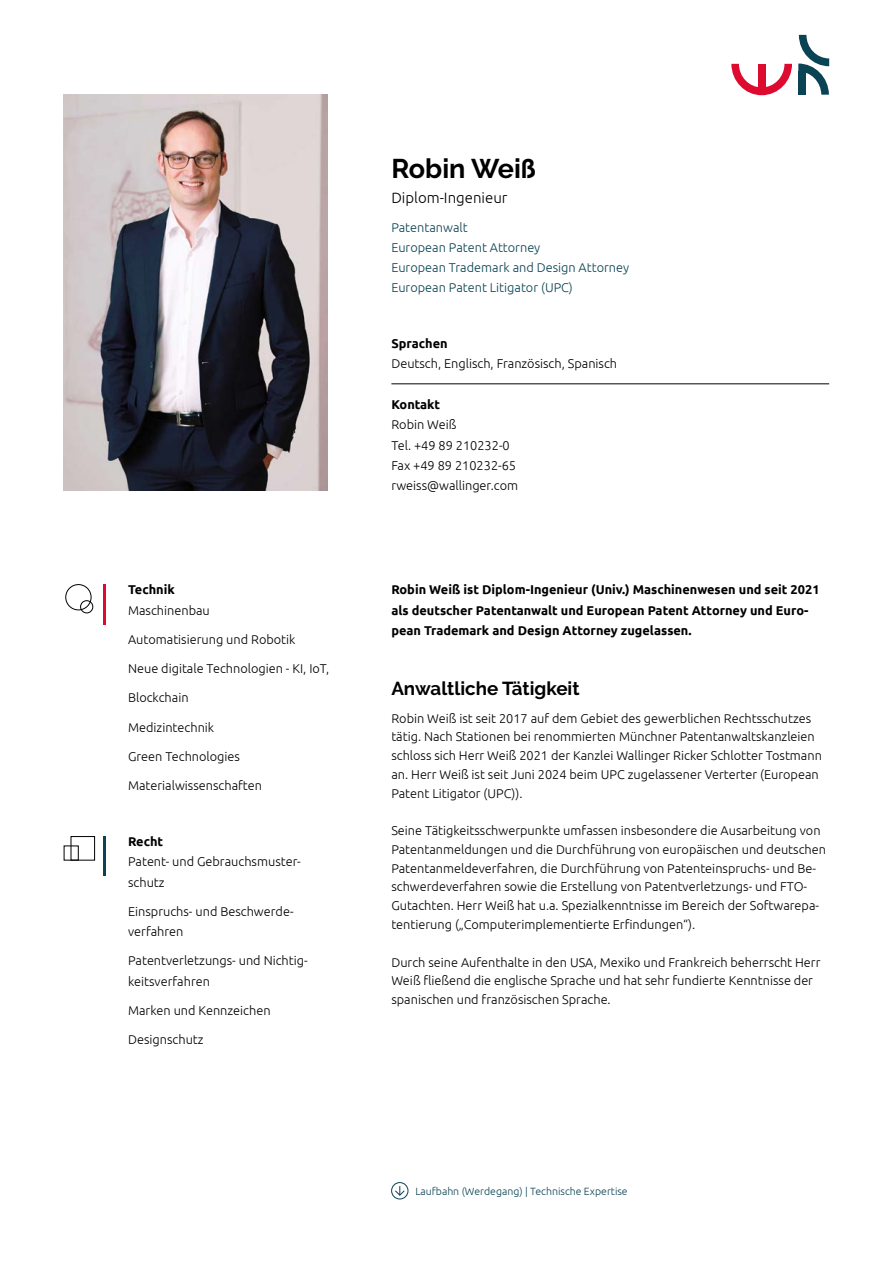
<style>
.page{position:relative;width:893px;height:1263px;background:#fff}
.page>*{position:absolute;margin:0;border:0;box-sizing:border-box;transform-origin:0 0}
.t1{font:700 27px "Raleway";color:#000}
.t2{font:700 18.75px "Raleway";color:#000}
.t3{font:300 15px "Ubuntu";color:#000}
.t4{font:300 12.75px/18.8px "Ubuntu";color:#000}
.t5{font:700 12.75px/20.2px "Ubuntu";color:#000}
.t6{font:300 12.75px/20.2px "Ubuntu";color:#0a4353}
.t7{font:300 10.5px "Ubuntu";color:#0a4353}
</style>
<div class="page">
<hr style="left:391px;top:383px;width:438px;height:1px;background:#000">
<svg style="left:731px;top:64px;width:61px;height:31px"></svg>
<div style="left:758px;top:64px;width:8px;height:31px;background:#dd0b2f"></div>
<svg style="left:798px;top:35px;width:31px;height:60px"></svg>
<div style="left:391px;top:1182px;width:17px;height:17px;border:1px solid #0a4353;border-radius:50%"></div>
<svg style="left:395px;top:1186px;width:10px;height:10px"></svg>
<img style="left:64px;top:95px;width:263px;height:395px">
<div style="left:65px;top:584px;width:26px;height:26px;border:1px solid #000;border-radius:50%"></div>
<div style="left:80px;top:600px;width:13px;height:13px;border:1px solid #000;border-radius:50%"></div>
<hr style="left:103px;top:584px;width:3px;height:41px;background:#dd0b2f">
<div style="left:71px;top:836px;width:24px;height:24px;border:1px solid #000"></div>
<div style="left:64px;top:846px;width:15px;height:14px;border:1px solid #000"></div>
<hr style="left:103px;top:836px;width:3px;height:40px;background:#0a4353">
<p class="t5" style="left:128px;top:579px;width:48px">Technik</p>
<p class="t4" style="left:128px;top:600px;width:83px">Maschinenbau</p>
<p class="t4" style="left:128px;top:629px;width:169px">Automatisierung und Robotik</p>
<p class="t4" style="left:128px;top:659px;width:203px">Neue digitale Technologien - KI, IoT,</p>
<p class="t4" style="left:128px;top:688px;width:62px">Blockchain</p>
<p class="t4" style="left:128px;top:717px;width:88px">Medizintechnik</p>
<p class="t4" style="left:128px;top:746px;width:113px">Green Technologies</p>
<p class="t4" style="left:128px;top:776px;width:136px">Materialwissenschaften</p>
<p class="t5" style="left:128px;top:831px;width:37px">Recht</p>
<p class="t4" style="left:128px;top:851px;width:174px;line-height:20.2px">Patent- und Gebrauchsmuster&shy;schutz</p>
<p class="t4" style="left:128px;top:901px;width:166px;line-height:20.2px">Einspruchs- und Beschwerde&shy;verfahren</p>
<p class="t4" style="left:128px;top:950px;width:181px;line-height:20.2px">Patentverletzungs- und Nichtig&shy;keitsverfahren</p>
<p class="t4" style="left:128px;top:1001px;width:144px">Marken und Kennzeichen</p>
<p class="t4" style="left:128px;top:1030px;width:77px">Designschutz</p>
<h1 class="t1" style="left:391px;top:153px;width:146px">Robin Weiß</h1>
<p class="t3" style="left:391px;top:188px;width:118px">Diplom-Ingenieur</p>
<p class="t6" style="left:391px;top:217px;width:239px">Patentanwalt<br>European Patent Attorney<br>European Trademark and Design Attorney<br>European Patent Litigator (UPC)</p>
<p class="t5" style="left:391px;top:333px;width:58px">Sprachen</p>
<p class="t4" style="left:391px;top:354px;width:227px">Deutsch, Englisch, Französisch, Spanisch</p>
<p class="t5" style="left:391px;top:394px;width:50px">Kontakt</p>
<p class="t4" style="left:391px;top:414px;width:128px;line-height:20.2px">Robin Weiß<br>Tel. +49 89 210232-0<br>Fax +49 89 210232-65 rweiss@wallinger.com</p>
<p class="t5" style="left:391px;top:579px;width:430px">Robin Weiß ist Diplom-Ingenieur (Univ.) Maschinenwesen und seit 2021 als deutscher Patentanwalt und European Patent Attorney und Euro&shy;pean Trademark and Design Attorney zugelassen.</p>
<h2 class="t2" style="left:391px;top:678px;width:190px">Anwaltliche Tätigkeit</h2>
<p class="t4" style="left:391px;top:708px;width:432px">Robin Weiß ist seit 2017 auf dem Gebiet des gewerblichen Rechtsschutzes tätig. Nach Stationen bei renommierten Münchner Patentanwaltskanzleien schloss sich Herr Weiß 2021 der Kanzlei Wallinger Ricker Schlotter Tostmann an. Herr Weiß ist seit Juni 2024 beim UPC zugelassener Verterter (European Patent Litigator (UPC)).</p>
<p class="t4" style="left:391px;top:821px;width:436px">Seine Tätigkeitsschwerpunkte umfassen insbesondere die Ausarbeitung von Patentanmeldungen und die Durchführung von europäischen und deutschen Patentanmeldeverfahren, die Durchführung von Patenteinspruchs- und Be&shy;schwerdeverfahren sowie die Erstellung von Patentverletzungs- und FTO-Gutachten. Herr Weiß hat u.a. Spezialkenntnisse im Bereich der Softwarepa&shy;tentierung („Computerimplementierte Erfindungen“).</p>
<p class="t4" style="left:391px;top:952px;width:431px">Durch seine Aufenthalte in den USA, Mexiko und Frankreich beherrscht Herr<br>Weiß fließend die englische Sprache und hat sehr fundierte Kenntnisse der spanischen und französischen Sprache.</p>
<p class="t7" style="left:415px;top:1185px;width:214px">Laufbahn (Werdegang) | Technische Expertise</p>
</div>
